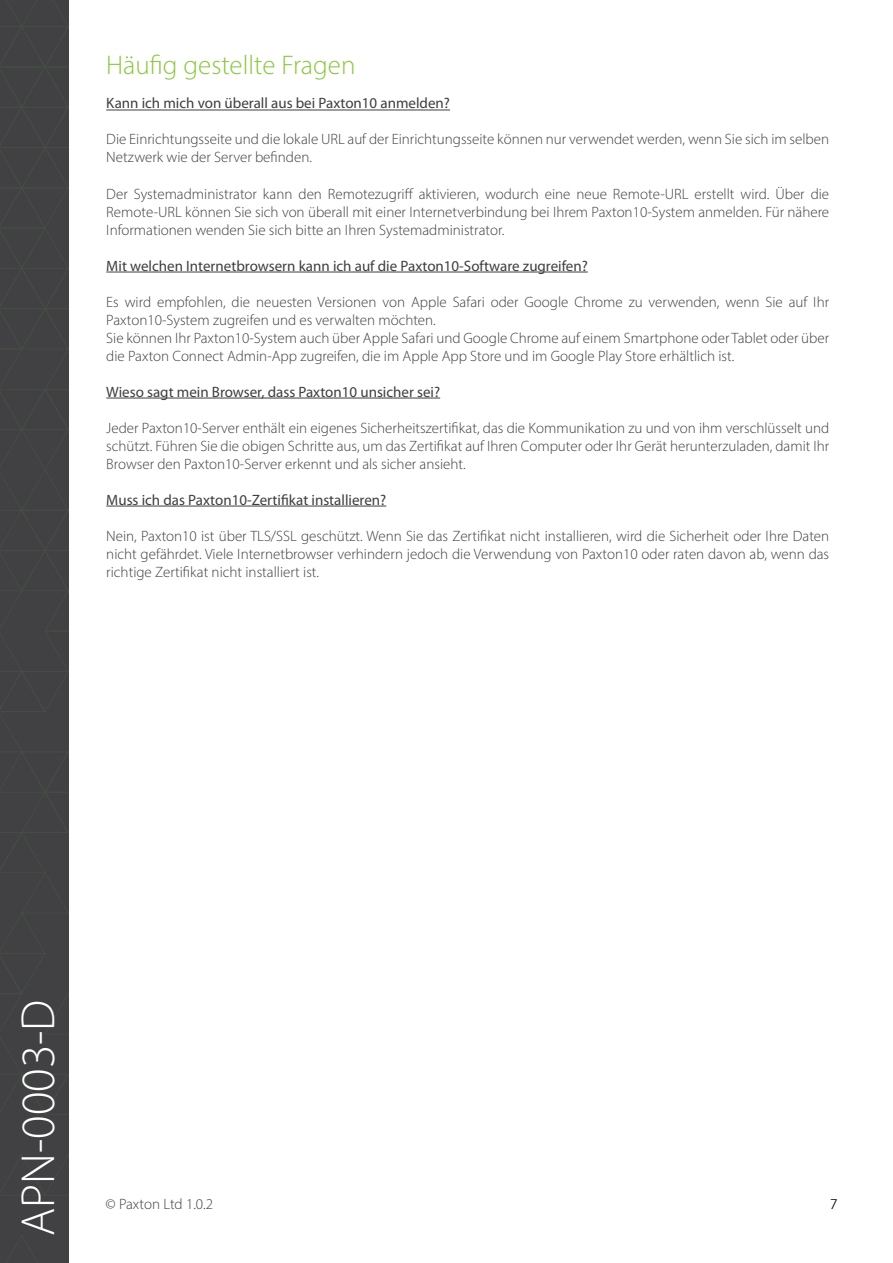
<style>
.page{position:relative;width:893px;height:1263px;background:#fff}
.page>*{position:absolute;margin:0;border:0;box-sizing:border-box;transform-origin:0 0}
.t1{font:300 48px "Myriad Pro";color:#fff}
.t2{font:300 27px "Myriad Pro";color:#8bc63e}
.t3{font:300 15px/18px "Myriad Pro";color:#3e3e3f}
.t4{font:15px "Myriad Pro";color:#3e3e3f}
.t5{font:300 15px "Myriad Pro";color:#231f20}
</style>
<div class="page">
<div style="left:0;top:0;width:69px;height:1263px;background:#414042"></div>
<svg style="left:7px;top:1235px;width:31px;height:28px"></svg>
<svg style="left:0;top:0;width:68px;height:1196px"></svg>
<hr style="left:106px;top:110px;width:344px;height:1px;background:#3e3e3f">
<hr style="left:106px;top:272px;width:482px;height:1px;background:#3e3e3f">
<hr style="left:106px;top:398px;width:334px;height:1px;background:#3e3e3f">
<hr style="left:106px;top:506px;width:280px;height:1px;background:#3e3e3f">
<p class="t2" style="left:106px;top:49px;width:251px">Häufig gestellte Fragen</p>
<p class="t4" style="left:106px;top:94px;width:345px">Kann ich mich von überall aus bei Paxton10 anmelden?</p>
<p class="t3" style="left:106px;top:130px;width:724px">Die Einrichtungsseite und die lokale URL auf der Einrichtungsseite können nur verwendet werden, wenn Sie sich im selben<br>Netzwerk wie der Server befinden.</p>
<p class="t3" style="left:106px;top:184px;width:724px;text-align:justify">Der Systemadministrator kann den Remotezugriff aktivieren, wodurch eine neue Remote-URL erstellt wird. Über die Remote-URL können Sie sich von überall mit einer Internetverbindung bei Ihrem Paxton10-System anmelden. Für nähere Informationen wenden Sie sich bitte an Ihren Systemadministrator.</p>
<p class="t4" style="left:106px;top:256px;width:483px">Mit welchen Internetbrowsern kann ich auf die Paxton10-Software zugreifen?</p>
<p class="t3" style="left:106px;top:292px;width:724px">Es wird empfohlen, die neuesten Versionen von Apple Safari oder Google Chrome zu verwenden, wenn Sie auf Ihr<br>Paxton10-System zugreifen und es verwalten möchten.</p>
<p class="t3" style="left:106px;top:328px;width:724px">Sie können Ihr Paxton10-System auch über Apple Safari und Google Chrome auf einem Smartphone oder Tablet oder über die Paxton Connect Admin-App zugreifen, die im Apple App Store und im Google Play Store erhältlich ist.</p>
<p class="t4" style="left:106px;top:382px;width:335px">Wieso sagt mein Browser, dass Paxton10 unsicher sei?</p>
<p class="t3" style="left:106px;top:418px;width:724px;text-align:justify">Jeder Paxton10-Server enthält ein eigenes Sicherheitszertifikat, das die Kommunikation zu und von ihm verschlüsselt und schützt. Führen Sie die obigen Schritte aus, um das Zertifikat auf Ihren Computer oder Ihr Gerät herunterzuladen, damit Ihr Browser den Paxton10-Server erkennt und als sicher ansieht.</p>
<p class="t4" style="left:106px;top:490px;width:281px">Muss ich das Paxton10-Zertifikat installieren?</p>
<p class="t3" style="left:106px;top:526px;width:724px;text-align:justify">Nein, Paxton10 ist über TLS/SSL geschützt. Wenn Sie das Zertifikat nicht installieren, wird die Sicherheit oder Ihre Daten nicht gefährdet. Viele Internetbrowser verhindern jedoch die Verwendung von Paxton10 oder raten davon ab, wenn das richtige Zertifikat nicht installiert ist.</p>
<h1 class="t1" style="left:9px;top:1236px;width:238px;rotate:-90deg">APN-0003-D</h1>
<p class="t3" style="left:106px;top:1195px;width:109px">© Paxton Ltd 1.0.2</p>
<p class="t5" style="left:830px;top:1195px;width:9px">7</p>
</div>
